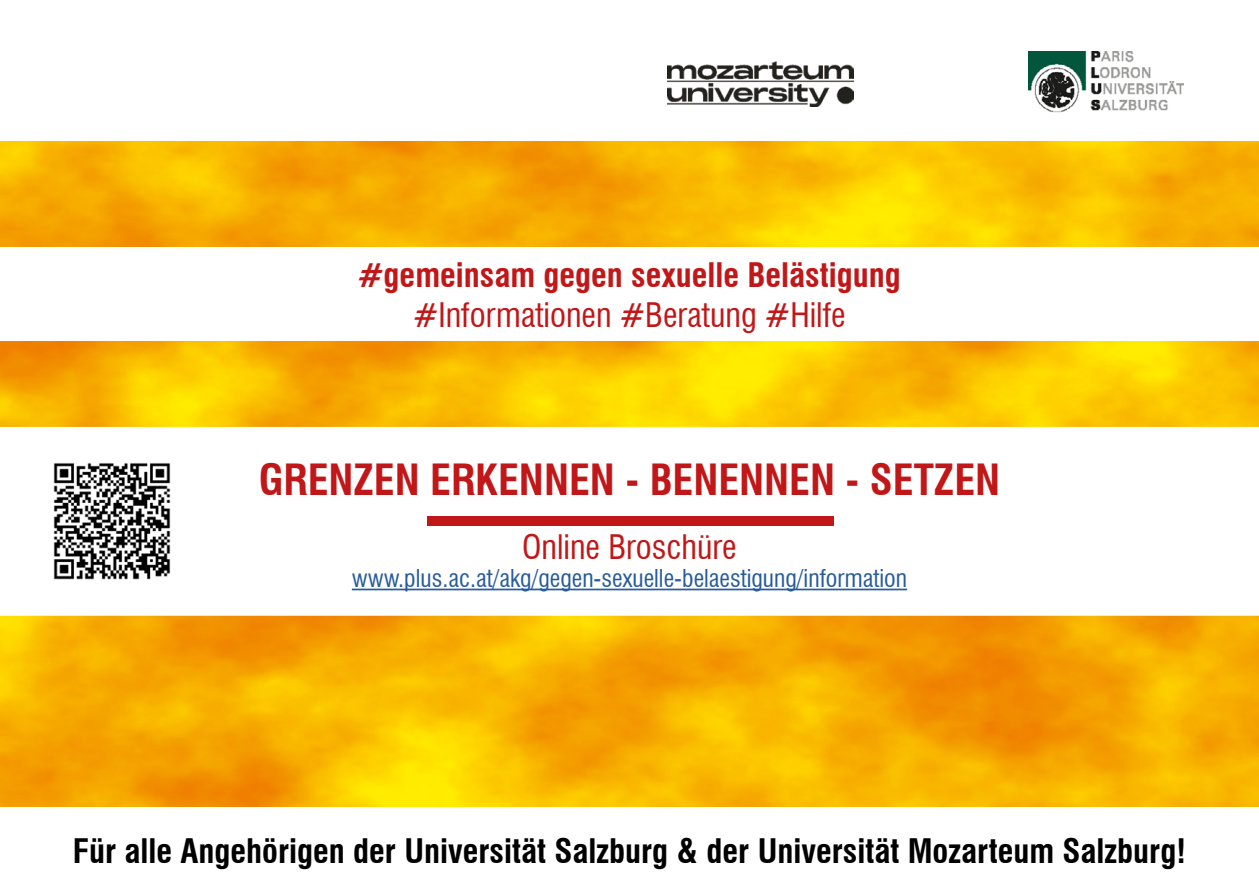
<style>
.page{position:relative;width:1259px;height:893px;background:#fff}
.page>*{position:absolute;margin:0;border:0;box-sizing:border-box;transform-origin:0 0}
.t1{font:700 condensed 42px "Swiss 721 BT";color:#c21718}
.t2{font:700 condensed 33px "Swiss 721 BT";color:#000}
.t3{font:condensed 33px "Swiss 721 BT";color:#c21718}
.t4{font:700 condensed 33px "Swiss 721 BT";color:#c21718}
.t5{font:condensed 24px "Swiss 721 BT";color:#275b9b}
</style>
<div class="page">
<img style="left:0;top:142px;width:1259px;height:665px">
<img style="left:1028px;top:51px;width:155px;height:62px">
<img style="left:668px;top:61px;width:185px;height:46px">
<svg style="left:0;top:427px;width:1259px;height:189px"></svg>
<div style="left:427px;top:517px;width:406px;height:9px;background:#c21718"></div>
<div style="left:264px;top:527px;width:730px;height:40px;background:#fff"></div>
<hr style="left:352px;top:589px;width:555px;height:1px;background:#275b9b">
<div style="left:0;top:247px;width:1259px;height:94px;background:#fff"></div>
<img style="left:48px;top:457px;width:128px;height:128px">
<p class="t4" style="left:358px;top:255px;width:544px">#gemeinsam gegen sexuelle Belästigung</p>
<p class="t3" style="left:413px;top:295px;width:434px">#Informationen #Beratung #Hilfe</p>
<p class="t1" style="left:259px;top:454px;width:743px">GRENZEN ERKENNEN - BENENNEN - SETZEN</p>
<p class="t3" style="left:522px;top:528px;width:216px">Online Broschüre</p>
<p class="t5" style="left:352px;top:564px;width:557px">www.plus.ac.at/akg/gegen-sexuelle-belaestigung/information</p>
<p class="t2" style="left:73px;top:831px;width:1114px">Für alle Angehörigen der Universität Salzburg &amp; der Universität Mozarteum Salzburg!</p>
</div>
